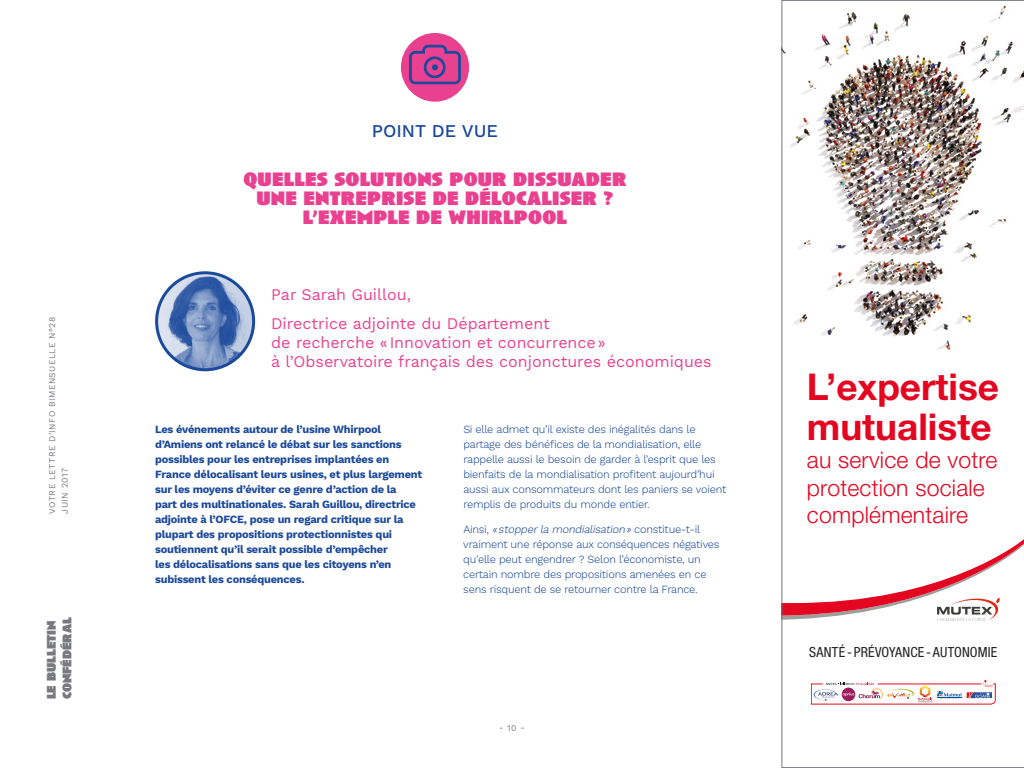
<style>
.page{position:relative;width:1024px;height:768px;background:#fff}
.page>*{position:absolute;margin:0;border:0;box-sizing:border-box;transform-origin:0 0}
.t1{font:700 37px/40px "Helvetica Neue LT Std";color:#e40521}
.t2{font:300 23px/27.6px "Helvetica Neue LT Std";letter-spacing:.01em;color:#e40521}
.t3{font:900 20px/19px "Anisette";letter-spacing:.01em;color:#e94190;text-align:center}
.t4{font:500 18px "Work Sans";color:#1b499b}
.t5{font:16px/29px "Work Sans";color:#e94190}
.t6{font:condensed 14px "Helvetica Neue LT Std";letter-spacing:.01em;color:#212221}
.t7{font:900 13px/15.6px "Anisette";color:#777880}
.t8{font:300 11px/15px "Work Sans";letter-spacing:-.02em;color:#1b499b}
.t9{font:700 11px/15px "Work Sans";letter-spacing:-.02em;color:#1b499b}
.t10{font:8.7px "Work Sans";letter-spacing:.05em;color:#777880}
.t11{font:8.6px "Work Sans";letter-spacing:.05em;color:#777880}
.s1{font-style:italic}
</style>
<div class="page">
<div style="left:401px;top:33px;width:68px;height:69px;background:#e94190;border-radius:50%"></div>
<svg style="left:409px;top:44px;width:52px;height:41px"></svg>
<img style="left:157px;top:273px;width:97px;height:97px;border-radius:48px">
<div style="left:155px;top:271px;width:100px;height:100px;border:3px solid #1b499b;border-radius:50%"></div>
<svg style="left:781px;top:0;width:243px;height:768px"></svg>
<p class="t11" style="left:47px;top:514px;width:198px;rotate:-90deg">VOTRE LETTRE D’INFO BIMENSUELLE N°28</p>
<p class="t10" style="left:60px;top:514px;width:47px;rotate:-90deg">JUIN 2017</p>
<p class="t7" style="left:44px;top:699px;width:84px;rotate:-90deg">LE BULLETIN<br>CONFÉDÉRAL</p>
<h3 class="t4" style="left:372px;top:120px;width:128px">POINT DE VUE</h3>
<h3 class="t3" style="left:243px;top:170px;width:385px">QUELLES SOLUTIONS POUR DISSUADER<br>UNE ENTREPRISE DE DÉLOCALISER ?<br>L’EXEMPLE DE WHIRLPOOL</h3>
<h3 class="t5" style="left:271px;top:280px;width:280px">Par Sarah Guillou,<br>Directrice adjointe du Département</h3>
<h3 class="t5" style="left:271px;top:333px;width:442px;line-height:19px">de recherche « Innovation et concurrence»<br>à l’Observatoire français des conjonctures économiques</h3>
<p class="t9" style="left:155px;top:423px;width:269px">Les événements autour de l’usine Whirpool d’Amiens ont relancé le débat sur les sanctions possibles pour les entreprises implantées en France délocalisant leurs usines, et plus largement sur les moyens d’éviter ce genre d’action de la<br>part des multinationales. Sarah Guillou, directrice adjointe à l’OFCE, pose un regard critique sur la plupart des propositions protectionnistes qui soutiennent qu’il serait possible d’empêcher<br>les délocalisations sans que les citoyens n’en subissent les conséquences.</p>
<p class="t8" style="left:463px;top:422px;width:265px">Si elle admet qu’il existe des inégalités dans le partage des bénéfices de la mondialisation, elle rappelle aussi le besoin de garder à l’esprit que les bienfaits de la mondialisation profitent aujourd’hui aussi aux consommateurs dont les paniers se voient remplis de produits du monde entier.</p>
<p class="t8" style="left:463px;top:522px;width:258px">Ai n s i , <span class="s1">«stopperla mondialisation»</span>c o n stit u e -t- i l vraiment une réponse aux conséquences négatives qu’elle peut engendrer ? Selon l’économiste, un certain nombre des propositions amenées en ce sens risquent de se retourner contre la France.</p>
<p class="t11" style="left:499px;top:723px;width:27px">- 10 -</p>
<h1 class="t1" style="left:807px;top:366px;width:194px">L’expertise mutualiste</h1>
<h2 class="t2" style="left:807px;top:446px;width:192px">au service de votre protection sociale complémentaire</h2>
<p class="t6" style="left:809px;top:644px;width:189px">SANTÉ - PRÉVOYANCE - AUTONOMIE</p>
</div>
